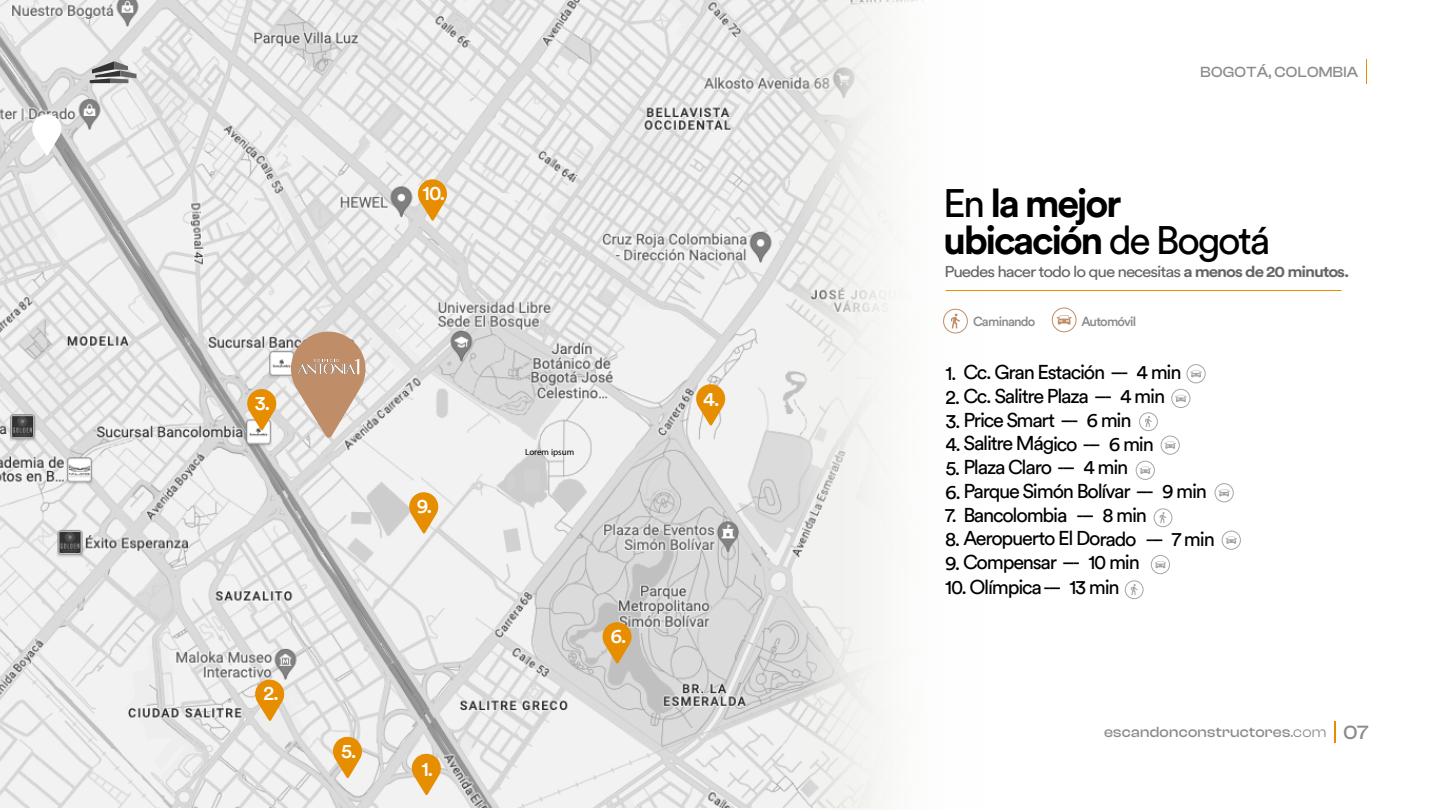
<style>
.page{position:relative;width:1440px;height:810px;background:#fff}
.page>*{position:absolute;margin:0;border:0;box-sizing:border-box;transform-origin:0 0}
.t1{font:700 39.38px/37.4px "Circular Std";letter-spacing:-.06em;color:#000}
.t2{font:500 20.02px "Circular Std";color:#fff}
.t3{font:19.88px "Circular Std";letter-spacing:-.06em;color:#000}
.t4{font:15.6px "Circular Std";letter-spacing:-.06em;color:#666;scale:1.1 1}
.t5{font:500 15.23px "Clash Display";letter-spacing:.02em;color:#8b8b8b}
.t6{font:500 13.05px "Circular Std";letter-spacing:-.06em;color:#8b8b8b}
.t7{font:9px "Myriad Pro";color:#000}
.s1{font-weight:400}
.s2{font-weight:700}
.s3{font-size:19.88px}
</style>
<div class="page">
<img style="left:0;top:1px;width:812px;height:807px">
<svg style="left:780px;top:2px;width:32px;height:806px"></svg>
<div style="left:812px;top:0;width:628px;height:810px;background:linear-gradient(to right,#f7f7f6,#fff)"></div>
<svg style="left:1145px;top:416px;width:7px;height:11px"></svg>
<div style="left:1139px;top:412px;width:19px;height:19px;border:1px solid #a5a5a5;border-radius:50%"></div>
<svg style="left:1160px;top:512px;width:6px;height:11px"></svg>
<div style="left:1154px;top:508px;width:18px;height:19px;border:1px solid #a5a5a5;border-radius:50%"></div>
<svg style="left:1131px;top:584px;width:7px;height:11px"></svg>
<div style="left:1125px;top:580px;width:18px;height:19px;border:1px solid #a5a5a5;border-radius:50%"></div>
<div style="left:1187px;top:364px;width:19px;height:19px;border:1px solid #a5a5a5;border-radius:50%"></div>
<svg style="left:1190px;top:370px;width:12px;height:7px"></svg>
<div style="left:1171px;top:389px;width:19px;height:19px;border:1px solid #a5a5a5;border-radius:50%"></div>
<svg style="left:1175px;top:395px;width:12px;height:7px"></svg>
<div style="left:1161px;top:436px;width:19px;height:19px;border:1px solid #a5a5a5;border-radius:50%"></div>
<svg style="left:1165px;top:442px;width:11px;height:7px"></svg>
<div style="left:1136px;top:461px;width:19px;height:19px;border:1px solid #a5a5a5;border-radius:50%"></div>
<svg style="left:1140px;top:467px;width:11px;height:7px"></svg>
<div style="left:1215px;top:483px;width:19px;height:19px;border:1px solid #a5a5a5;border-radius:50%"></div>
<svg style="left:1219px;top:489px;width:11px;height:7px"></svg>
<div style="left:1222px;top:531px;width:19px;height:19px;border:1px solid #a5a5a5;border-radius:50%"></div>
<svg style="left:1226px;top:537px;width:11px;height:7px"></svg>
<div style="left:1151px;top:555px;width:19px;height:19px;border:1px solid #a5a5a5;border-radius:50%"></div>
<svg style="left:1155px;top:561px;width:11px;height:7px"></svg>
<svg style="left:951px;top:314px;width:9px;height:15px"></svg>
<div style="left:943px;top:309px;width:25px;height:24px;border:1px solid #bf8d68;border-radius:50%"></div>
<div style="left:1052px;top:308px;width:24px;height:24px;border:1px solid #bf8d68;border-radius:50%"></div>
<svg style="left:1057px;top:315px;width:15px;height:10px"></svg>
<svg style="left:603px;top:622px;width:29px;height:42px"></svg>
<svg style="left:291px;top:330px;width:76px;height:108px;background:#ccad97"></svg>
<svg style="left:412px;top:753px;width:29px;height:42px"></svg>
<svg style="left:255px;top:679px;width:30px;height:42px"></svg>
<svg style="left:333px;top:736px;width:30px;height:42px"></svg>
<svg style="left:247px;top:389px;width:30px;height:42px"></svg>
<svg style="left:418px;top:179px;width:30px;height:42px"></svg>
<svg style="left:409px;top:492px;width:30px;height:42px"></svg>
<svg style="left:32px;top:114px;width:30px;height:42px"></svg>
<svg style="left:696px;top:384px;width:30px;height:42px"></svg>
<hr style="left:946px;top:290px;width:396px;height:1px;background:#e78d00">
<svg style="left:1366px;top:60px;width:1px;height:24px"></svg>
<svg style="left:90px;top:61px;width:47px;height:22px"></svg>
<svg style="left:1335px;top:722px;width:1px;height:21px"></svg>
<p class="t2" style="left:423px;top:181px;width:24px">10.</p>
<p class="t2" style="left:255px;top:390px;width:17px">3.</p>
<p class="t2" style="left:417px;top:493px;width:17px">9.</p>
<p class="t2" style="left:264px;top:681px;width:17px">2.</p>
<p class="t2" style="left:341px;top:738px;width:17px">5.</p>
<p class="t2" style="left:421px;top:756px;width:14px">1.</p>
<p class="t7" style="left:525px;top:446px;width:51px">Lorem ipsum</p>
<p class="t2" style="left:611px;top:624px;width:18px">6.</p>
<p class="t2" style="left:703px;top:387px;width:18px">4.</p>
<p class="t5" style="left:1201px;top:63px;width:159px">BOGOTÁ, COLOMBIA</p>
<h1 class="t1" style="left:943px;top:183px;width:329px"><span class="s1">En</span> la mejor ubicación <span class="s1">de Bogotá</span></h1>
<p class="t4" style="left:945px;top:262px;width:370px">Puedes hacer todo lo que necesitas <span class="s2">a menos de 20 minutos.</span></p>
<p class="t6" style="left:973px;top:313px;width:64px">Caminando</p>
<p class="t6" style="left:1081px;top:313px;width:56px">Automóvil</p>
<p class="t3" style="left:945px;top:360px;width:238px">1. Cc. Gran Estación --- 4 min</p>
<p class="t3" style="left:945px;top:384px;width:221px">2. Cc. Salitre Plaza --- 4 min</p>
<p class="t3" style="left:945px;top:408px;width:188px">3. Price Smart --- 6 min</p>
<p class="t3" style="left:945px;top:431px;width:210px">4. Salitre Mágico --- 6 min</p>
<p class="t3" style="left:945px;top:455px;width:185px">5. Plaza Claro --- 4 min</p>
<p class="t3" style="left:945px;top:479px;width:263px">6. Parque Simón Bolívar --- 9 min</p>
<p class="t3" style="left:945px;top:503px;width:203px">7. Bancolombia --- 8 min</p>
<p class="t3" style="left:945px;top:526px;width:271px">8. Aeropuerto El Dorado --- 7 min</p>
<p class="t3" style="left:945px;top:550px;width:196px">9. Compensar --- 10 min</p>
<p class="t3" style="left:945px;top:575px;width:176px">10. Olímpica --- 13 min</p>
<p class="t5" style="left:1104px;top:724px;width:266px">escandonconstructores<span class="s1">.com</span> <span class="s3">07</span></p>
</div>
